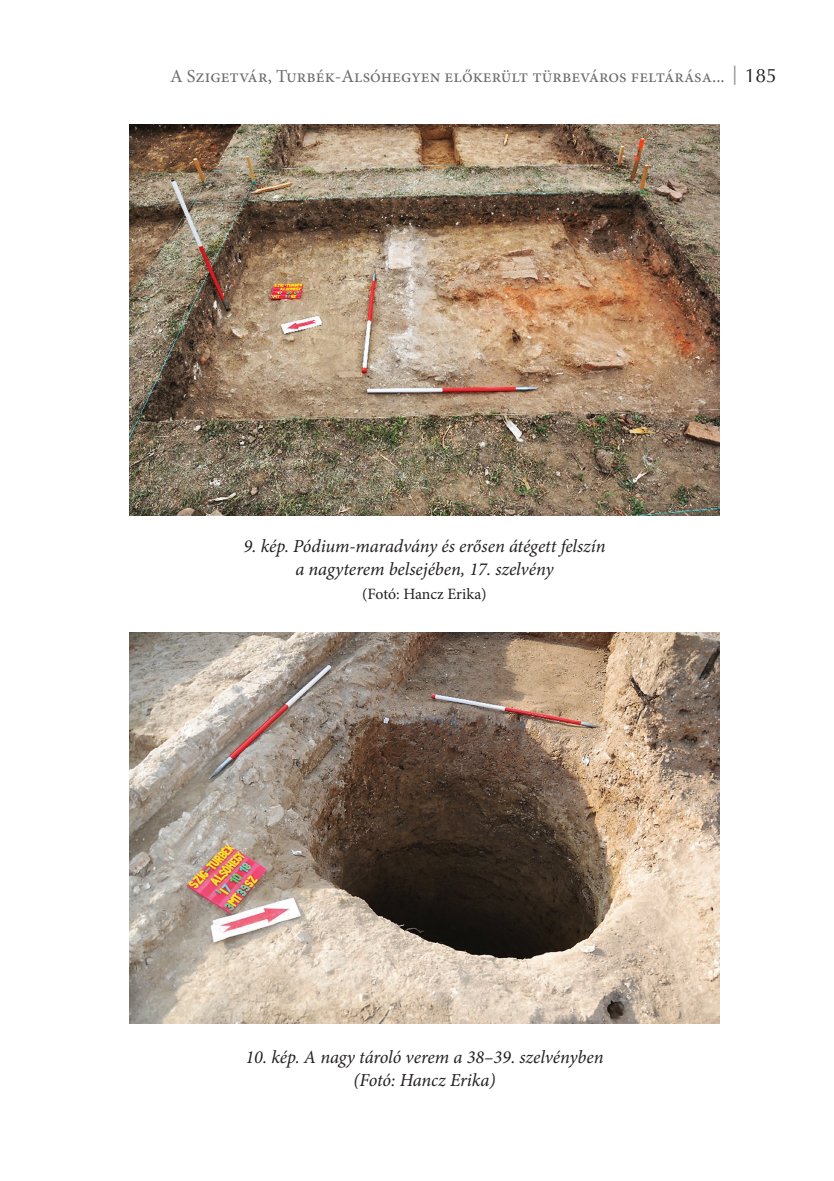
<style>
.page{position:relative;width:834px;height:1181px;background:#fff}
.page>*{position:absolute;margin:0;border:0;box-sizing:border-box;transform-origin:0 0}
.t1{font:italic 18.38px/22.8px "Minion Pro";letter-spacing:-.005em;color:#231f20;text-align:center}
.t2{font:18.38px "Minion Pro";color:#6c6d70}
.t3{font:15.75px "Minion Pro";color:#231f20}
.s1{font-family:"Bookman Old Style";font-size:15.75px;color:#939598}
.s2{font-family:"Optima LT HU";font-size:19.25px;color:#231f20}
</style>
<div class="page">
<img style="left:130px;top:124px;width:589px;height:392px">
<img style="left:130px;top:632px;width:589px;height:392px">
<p class="t2" style="left:170px;top:64px;width:608px">A Szigetvár, Turbék-Alsóhegyen előkerült türbeváros feltárása... <span class="s1">│</span> <span class="s2">185</span></p>
<p class="t1" style="left:243px;top:535px;width:363px">9. kép. Pódium-maradvány és erősen átégett felszín a nagyterem belsejében, 17. szelvény</p>
<p class="t3" style="left:362px;top:583px;width:126px">(Fotó: Hancz Erika)</p>
<p class="t1" style="left:245px;top:1045px;width:359px">10. kép. A nagy tároló verem a 38–39. szelvényben (Fotó: Hancz Erika)</p>
</div>
